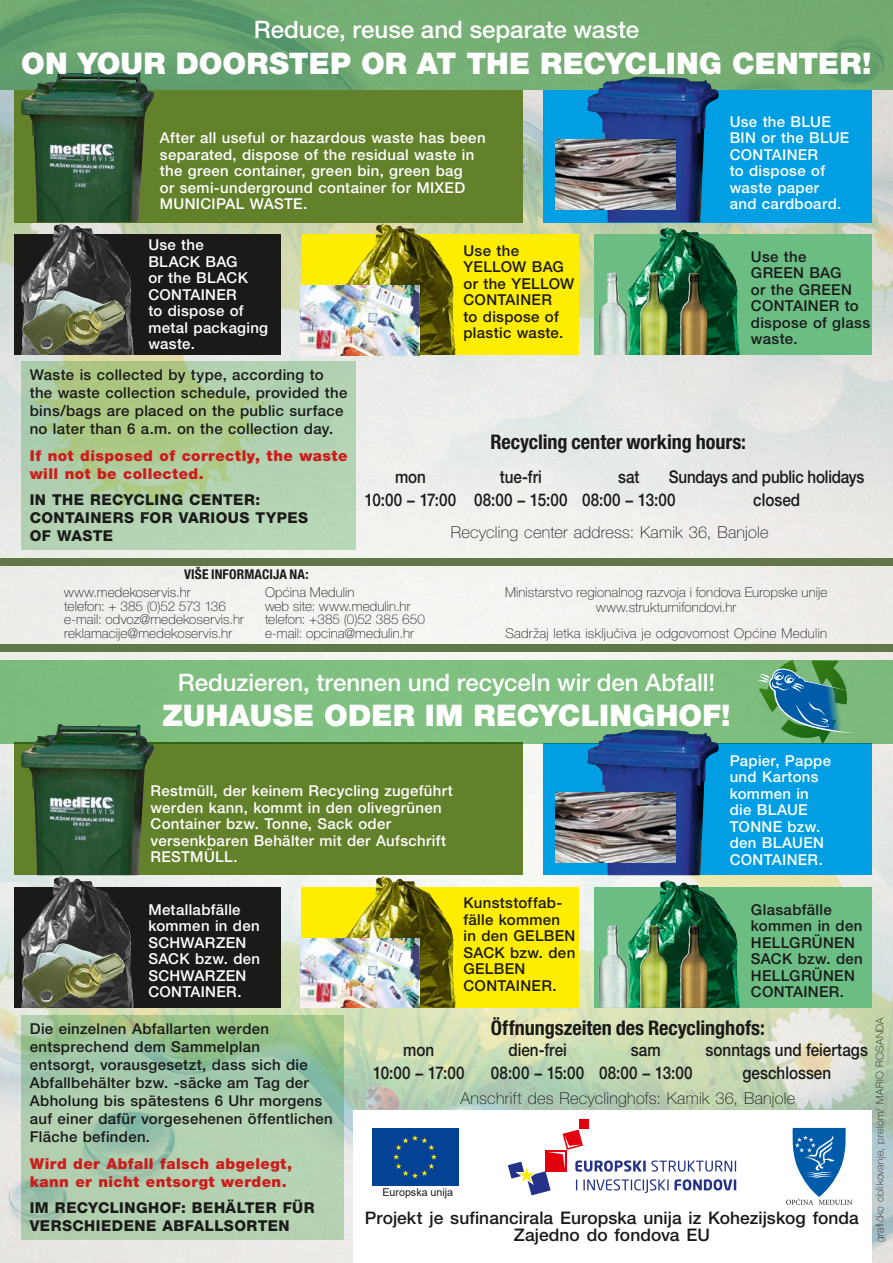
<style>
.page{position:relative;width:893px;height:1263px;background:#fff}
.page>*{position:absolute;margin:0;border:0;box-sizing:border-box;transform-origin:0 0}
.t1{font:900 29.85px "Helvetica";letter-spacing:.005em;color:#fff}
.t2{font:500 24.15px "Helvetica";color:#fff}
.t3{font:700 20.25px "Helveticacondensed";color:#1a1a19}
.t4{font:500 17.55px/22.8px "Helvetica";color:#1a1a19;scale:.87 1}
.t5{font:500 17.4px/17.4px "Helvetica";letter-spacing:.005em;color:#1a1a19;text-align:center}
.t6{font:100 16.35px "Helvetica";letter-spacing:.015em;color:#1a1a19}
.t7{font:500 15px/16.5px "Helvetica";letter-spacing:.02em;color:#1a1a19}
.t8{font:500 15px/16.5px "Helvetica";letter-spacing:.02em;color:#fff}
.t9{font:900 15px/18px "Helvetica";letter-spacing:.025em;color:#cb1e1c}
.t10{font:800 15px/18px "Helvetica";letter-spacing:.03em;color:#1a1a19}
.t11{font:100 13.5px/13.5px "Helvetica";letter-spacing:.01em;color:#1a1a19}
.t12{font:700 13.5px "Helveticacondensed";letter-spacing:.01em;color:#1a1a19}
.t13{font:10.65px "Arial";color:#1a1a19}
.t14{font:100 10.5px "Helvetica";letter-spacing:.03em;color:#1a1a19}
</style>
<div class="page">
<img style="left:0;top:89px;width:893px;height:488px">
<img style="left:0;top:743px;width:893px;height:520px">
<div style="left:353px;top:1111px;width:519px;height:152px;background:#fff"></div>
<div style="left:543px;top:90px;width:329px;height:132px;background:#009ee3"></div>
<div style="left:543px;top:743px;width:329px;height:132px;background:#009ee3"></div>
<div style="left:14px;top:90px;width:509px;height:132px;background:#63802b"></div>
<div style="left:14px;top:743px;width:509px;height:132px;background:#63802b"></div>
<div style="left:14px;top:234px;width:267px;height:121px;background:#1a1a19"></div>
<div style="left:14px;top:887px;width:267px;height:121px;background:#1a1a19"></div>
<div style="left:301px;top:234px;width:278px;height:121px;background:#ffed00"></div>
<div style="left:301px;top:887px;width:278px;height:121px;background:#ffed00"></div>
<div style="left:594px;top:234px;width:278px;height:121px;background:#6bbd84"></div>
<div style="left:594px;top:887px;width:278px;height:121px;background:#6bbd84"></div>
<svg style="left:0;top:0;width:893px;height:89px;background:#6ea871"></svg>
<div style="left:0;top:660px;width:893px;height:83px;background:#7ebf80"></div>
<svg style="left:757px;top:660px;width:113px;height:83px"></svg>
<svg style="left:21px;top:361px;width:335px;height:189px;background:#b0cea3"></svg>
<svg style="left:21px;top:1015px;width:323px;height:224px;background:#a8caa8"></svg>
<img style="left:587px;top:77px;width:132px;height:145px">
<img style="left:587px;top:729px;width:132px;height:146px">
<img style="left:21px;top:224px;width:112px;height:131px">
<img style="left:21px;top:876px;width:112px;height:132px">
<img style="left:21px;top:71px;width:133px;height:151px">
<img style="left:21px;top:724px;width:133px;height:151px">
<img style="left:555px;top:140px;width:120px;height:69px">
<img style="left:555px;top:792px;width:120px;height:70px">
<img style="left:628px;top:227px;width:112px;height:128px">
<img style="left:628px;top:880px;width:112px;height:128px">
<img style="left:343px;top:224px;width:113px;height:131px">
<img style="left:343px;top:876px;width:113px;height:132px">
<img style="left:301px;top:286px;width:118px;height:69px">
<img style="left:301px;top:938px;width:118px;height:70px">
<img style="left:22px;top:291px;width:103px;height:64px">
<img style="left:22px;top:943px;width:103px;height:65px">
<img style="left:599px;top:272px;width:109px;height:83px">
<img style="left:599px;top:924px;width:109px;height:84px">
<div style="left:579px;top:1119px;width:9px;height:10px;background:#e3000e"></div>
<svg style="left:508px;top:1129px;width:228px;height:66px"></svg>
<div style="left:372px;top:1128px;width:86px;height:57px;background:#034294"></div>
<svg style="left:393px;top:1135px;width:44px;height:43px"></svg>
<svg style="left:786px;top:1128px;width:66px;height:77px"></svg>
<div style="left:0;top:558px;width:893px;height:8px;background:#627747"></div>
<div style="left:0;top:644px;width:893px;height:8px;background:#627747"></div>
<h2 class="t2" style="left:254px;top:15px;width:387px">Reduce, reuse and separate waste</h2>
<h1 class="t1" style="left:21px;top:46px;width:852px">ON YOUR DOORSTEP OR AT THE RECYCLING CENTER!</h1>
<p class="t8" style="left:160px;top:130px;width:327px">After all useful or hazardous waste has been separated, dispose of the residual waste in the green container, green bin, green bag<br>or semi-underground container for MIXED MUNICIPAL WASTE.</p>
<p class="t8" style="left:148px;top:237px;width:121px">Use the<br>BLACK BAG<br>or the BLACK<br>CONTAINER<br>to dispose of metal packaging waste.</p>
<p class="t7" style="left:463px;top:242px;width:112px">Use the<br>YELLOW BAG or the YELLOW<br>CONTAINER<br>to dispose of plastic waste.</p>
<p class="t8" style="left:730px;top:113px;width:121px">Use the BLUE<br>BIN or the BLUE<br>CONTAINER<br>to dispose of waste paper and cardboard.</p>
<p class="t7" style="left:751px;top:248px;width:121px">Use the<br>GREEN BAG<br>or the GREEN<br>CONTAINER to dispose of glass waste.</p>
<p class="t7" style="left:30px;top:366px;width:319px;line-height:18px">Waste is collected by type, according to the waste collection schedule, provided the bins/bags are placed on the public surface no later than 6 a.m. on the collection day.</p>
<p class="t9" style="left:30px;top:446px;width:319px">If not disposed of correctly, the waste will not be collected.</p>
<p class="t10" style="left:30px;top:491px;width:280px">IN THE RECYCLING CENTER:<br>CONTAINERS FOR VARIOUS TYPES<br>OF WASTE</p>
<p class="t12" style="left:184px;top:566px;width:126px">VIŠE INFORMACIJA NA:</p>
<h3 class="t3" style="left:490px;top:430px;width:257px">Recycling center working hours:</h3>
<p class="t4" style="left:365px;top:465px;width:576px;text-indent:304px">Sundays and public holidays<br>10:00 − 17:00 08:00 − 15:00 08:00 − 13:00</p>
<p class="t4" style="left:395px;top:465px;width:37px">mon</p>
<p class="t4" style="left:500px;top:465px;width:50px">tue-fri</p>
<p class="t4" style="left:618px;top:465px;width:26px">sat</p>
<p class="t4" style="left:753px;top:488px;width:55px">closed</p>
<p class="t6" style="left:451px;top:523px;width:319px">Recycling center address: Kamik 36, Banjole</p>
<p class="t11" style="left:64px;top:586px;width:181px">www.medekoservis.hr<br>telefon: + 385 (0)52 573 136 e-mail: odvoz@medekoservis.hr reklamacije@medekoservis.hr</p>
<p class="t11" style="left:265px;top:586px;width:161px">Općina Medulin<br>web site: www.medulin.hr telefon: +385 (0)52 385 650 e-mail: opcina@medulin.hr</p>
<p class="t11" style="left:505px;top:585px;width:324px;line-height:15px;text-align:center">Ministarstvo regionalnog razvoja i fondova Europske unije www.strukturnifondovi.hr</p>
<p class="t11" style="left:505px;top:626px;width:323px">Sadržaj letka isključiva je odgovornost Općine Medulin</p>
<h2 class="t2" style="left:178px;top:668px;width:539px">Reduzieren, trennen und recyceln wir den Abfall!</h2>
<h1 class="t1" style="left:162px;top:698px;width:570px">ZUHAUSE ODER IM RECYCLINGHOF!</h1>
<p class="t8" style="left:151px;top:782px;width:304px">Restmüll, der keinem Recycling zugeführt werden kann, kommt in den olivegrünen Container bzw. Tonne, Sack oder versenkbaren Behälter mit der Aufschrift RESTMÜLL.</p>
<p class="t8" style="left:730px;top:752px;width:103px">Papier, Pappe und Kartons kommen in die BLAUE<br>TONNE bzw. den BLAUEN<br>CONTAINER.</p>
<p class="t8" style="left:148px;top:901px;width:113px">Metallabfälle kommen in den<br>SCHWARZEN<br>SACK bzw. den<br>SCHWARZEN<br>CONTAINER.</p>
<p class="t7" style="left:30px;top:1019px;width:305px;line-height:18px">Die einzelnen Abfallarten werden entsprechend dem Sammelplan<br>entsorgt, vorausgesetzt, dass sich die Abfallbehälter bzw. -säcke am Tag der Abholung bis spätestens 6 Uhr morgens auf einer dafür vorgesehenen öffentlichen Fläche befinden.</p>
<p class="t9" style="left:30px;top:1154px;width:264px">Wird der Abfall falsch abgelegt, kann er nicht entsorgt werden.</p>
<p class="t10" style="left:30px;top:1198px;width:286px">IM RECYCLINGHOF: BEHÄLTER FÜR<br>VERSCHIEDENE ABFALLSORTEN</p>
<p class="t7" style="left:463px;top:895px;width:114px">Kunststoffab&shy;fälle kommen in den GELBEN<br>SACK bzw. den<br>GELBEN<br>CONTAINER.</p>
<p class="t7" style="left:751px;top:901px;width:113px">Glasabfälle kommen in den<br>HELLGRÜNEN<br>SACK bzw. den<br>HELLGRÜNEN<br>CONTAINER.</p>
<h3 class="t3" style="left:491px;top:1016px;width:276px">Öffnungszeiten des Recyclinghofs:</h3>
<p class="t4" style="left:403px;top:1038px;width:37px">mon</p>
<p class="t4" style="left:508px;top:1038px;width:69px">dien-frei</p>
<p class="t4" style="left:631px;top:1038px;width:36px">sam</p>
<p class="t4" style="left:706px;top:1038px;width:188px">sonntags und feiertags</p>
<p class="t4" style="left:373px;top:1061px;width:107px">10:00 − 17:00</p>
<p class="t4" style="left:491px;top:1061px;width:233px">08:00 − 15:00 08:00 − 13:00</p>
<p class="t4" style="left:743px;top:1061px;width:103px">geschlossen</p>
<p class="t6" style="left:460px;top:1089px;width:337px">Anschrift des Recyclinghofs: Kamik 36, Banjole</p>
<p class="t13" style="left:382px;top:1185px;width:72px">Europska unija</p>
<p class="t5" style="left:365px;top:1209px;width:495px">Projekt je sufinancirala Europska unija iz Kohezijskog fonda<br>Zajedno do fondova EU</p>
<p class="t14" style="left:874px;top:1242px;width:226px;rotate:-90deg">grafičko oblikovanje, prelom/ MARIO ROSANDA</p>
</div>
